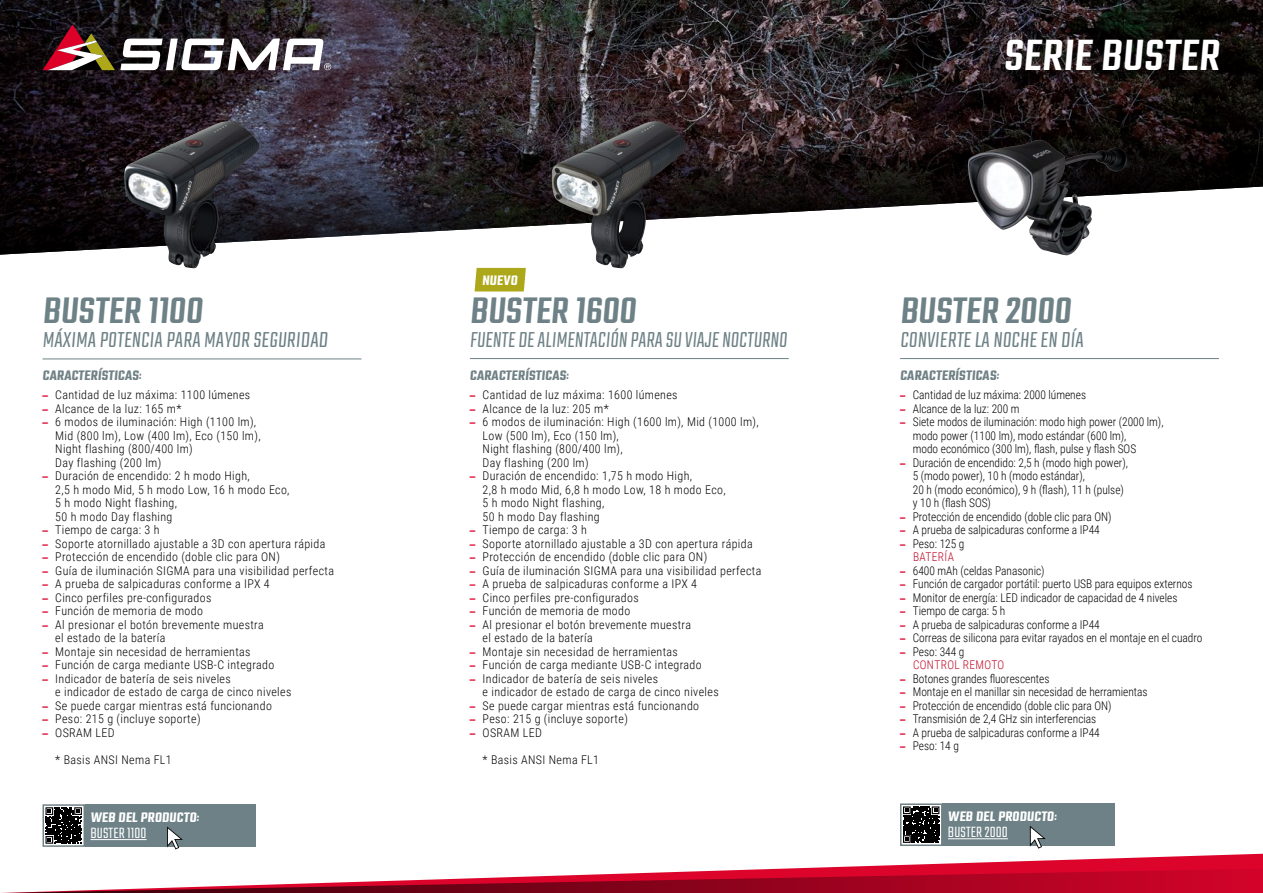
<style>
.page{position:relative;width:1263px;height:893px;background:#fff}
.page>*{position:absolute;margin:0;border:0;box-sizing:border-box;transform-origin:0 0}
.t1{font:500 48px "Teko";color:#fff}
.t2{font:500 40.5px "Teko";color:#6d8186}
.t3{font:300 24px "Teko";color:#6d8186}
.t4{font:300 24px "Teko";color:#6d8186;scale:.95 1}
.t5{font:300 16.5px "Teko";letter-spacing:.01em;color:#fff}
.t6{font:600 15px "Teko";color:#708186}
.t7{font:600 15px "Teko";color:#fff}
.t8{font:300 12px/13.5px "Roboto Condensed";letter-spacing:.03em;color:#000}
.t9{font:300 12px/13.5px "Roboto Condensed";color:#000;scale:.95 1}
.t10{font:300 12px/13.5px "Roboto Condensed";letter-spacing:.035em;color:#c10623;scale:.95 1}
.t11{font:300 12px "Roboto Condensed";letter-spacing:.03em;color:#000;scale:.95 1}
.s1{font-weight:400}
.s2{font-family:"Eurostile OT Cond";font-weight:800;color:#dd0029}
.s3{color:#c10623}
.s4{color:#000}
</style>
<div class="page">
<svg style="left:42px;top:837px;width:1221px;height:21px"></svg>
<svg style="left:1px;top:858px;width:1262px;height:35px"></svg>
<img style="left:0;top:0;width:1263px;height:79px">
<svg style="left:0;top:79px;width:1263px;height:176px"></svg>
<img style="left:124px;top:121px;width:136px;height:148px">
<img style="left:552px;top:121px;width:135px;height:148px">
<img style="left:968px;top:140px;width:124px;height:115px">
<svg style="left:43px;top:24px;width:288px;height:46px"></svg>
<hr style="left:43px;top:359px;width:318px;height:1px;background:#6d8186">
<hr style="left:470px;top:358px;width:319px;height:1px;background:#6d8186">
<hr style="left:900px;top:358px;width:319px;height:1px;background:#6d8186">
<div style="left:85px;top:804px;width:171px;height:43px;background:#6d8186"></div>
<svg style="left:46px;top:807px;width:36px;height:37px"></svg>
<div style="left:43px;top:804px;width:42px;height:43px;border:2px solid #708186"></div>
<hr style="left:90px;top:839px;width:57px;height:1px;background:#fff">
<svg style="left:167px;top:826px;width:16px;height:23px"></svg>
<div style="left:942px;top:803px;width:173px;height:43px;background:#6d8186"></div>
<svg style="left:903px;top:806px;width:36px;height:37px"></svg>
<div style="left:900px;top:803px;width:42px;height:43px;border:2px solid #708186"></div>
<hr style="left:948px;top:838px;width:60px;height:1px;background:#fff">
<svg style="left:1030px;top:826px;width:16px;height:23px"></svg>
<svg style="left:475px;top:268px;width:51px;height:23px"></svg>
<p class="t1" style="left:1003px;top:27px;width:223px">SERIE BUSTER</p>
<p class="t7" style="left:482px;top:271px;width:39px">NUEVO</p>
<p class="t2" style="left:43px;top:287px;width:166px">BUSTER 1100</p>
<p class="t3" style="left:43px;top:327px;width:289px">MÁXIMA POTENCIA PARA MAYOR SEGURIDAD</p>
<p class="t2" style="left:470px;top:287px;width:172px">BUSTER 1600</p>
<p class="t4" style="left:470px;top:327px;width:338px">FUENTE DE ALIMENTACIÓN PARA SU VIAJE NOCTURNO</p>
<p class="t2" style="left:900px;top:287px;width:177px">BUSTER 2000</p>
<p class="t3" style="left:900px;top:327px;width:187px">CONVIERTE LA NOCHE EN DÍA</p>
<p class="t6" style="left:43px;top:366px;width:102px">CARACTERÍSTICAS<span class="s1">:</span></p>
<p class="t6" style="left:470px;top:366px;width:102px">CARACTERÍSTICAS<span class="s1">:</span></p>
<p class="t6" style="left:900px;top:366px;width:102px">CARACTERÍSTICAS<span class="s1">:</span></p>
<p class="t8" style="left:43px;top:388px;width:209px"><span class="s2">–</span> Cantidad de luz máxima: 1100 lúmenes</p>
<p class="t8" style="left:43px;top:401px;width:140px"><span class="s2">–</span> Alcance de la luz: 165 m*</p>
<p class="t8" style="left:55px;top:415px;width:207px;text-indent:-13px"><span class="s2">–</span> 6 modos de iluminación: High (1100 lm),<br>Mid (800 lm), Low (400 lm), Eco (150 lm),<br>Night flashing (800/400 lm)<br>Day flashing (200 lm)</p>
<p class="t8" style="left:55px;top:469px;width:236px;text-indent:-13px"><span class="s2">–</span> Duración de encendido: 2 h modo High,<br>2,5 h modo Mid, 5 h modo Low, 16 h modo Eco,<br>5 h modo Night flashing,<br>50 h modo Day flashing</p>
<p class="t8" style="left:43px;top:523px;width:119px"><span class="s2">–</span> Tiempo de carga: 3 h</p>
<p class="t8" style="left:43px;top:536px;width:284px"><span class="s2">–</span> Soporte atornillado ajustable a 3D con apertura rápida</p>
<p class="t8" style="left:43px;top:550px;width:239px"><span class="s2">–</span> Protección de encendido (doble clic para ON)</p>
<p class="t8" style="left:43px;top:563px;width:293px"><span class="s2">–</span> Guía de iluminación SIGMA para una visibilidad perfecta</p>
<p class="t8" style="left:43px;top:577px;width:229px"><span class="s2">–</span> A prueba de salpicaduras conforme a IPX 4</p>
<p class="t8" style="left:43px;top:590px;width:170px"><span class="s2">–</span> Cinco perfiles pre-configurados</p>
<p class="t8" style="left:43px;top:604px;width:162px"><span class="s2">–</span> Función de memoria de modo</p>
<p class="t8" style="left:55px;top:617px;width:210px;text-indent:-13px"><span class="s2">–</span> Al presionar el botón brevemente muestra el estado de la batería</p>
<p class="t8" style="left:43px;top:644px;width:210px"><span class="s2">–</span> Montaje sin necesidad de herramientas</p>
<p class="t8" style="left:43px;top:658px;width:233px"><span class="s2">–</span> Función de carga mediante USB-C integrado</p>
<p class="t8" style="left:55px;top:671px;width:238px;text-indent:-13px"><span class="s2">–</span> Indicador de batería de seis niveles<br>e indicador de estado de carga de cinco niveles</p>
<p class="t8" style="left:43px;top:698px;width:231px"><span class="s2">–</span> Se puede cargar mientras está funcionando</p>
<p class="t8" style="left:43px;top:712px;width:160px"><span class="s2">–</span> Peso: 215 g (incluye soporte)</p>
<p class="t8" style="left:43px;top:725px;width:74px"><span class="s2">–</span> OSRAM LED</p>
<p class="t8" style="left:55px;top:752px;width:118px">* Basis ANSI Nema FL1</p>
<p class="t8" style="left:470px;top:388px;width:209px"><span class="s2">–</span> Cantidad de luz máxima: 1600 lúmenes</p>
<p class="t8" style="left:470px;top:401px;width:140px"><span class="s2">–</span> Alcance de la luz: 205 m*</p>
<p class="t8" style="left:483px;top:415px;width:278px;text-indent:-13px"><span class="s2">–</span> 6 modos de iluminación: High (1600 lm), Mid (1000 lm),<br>Low (500 lm), Eco (150 lm),<br>Night flashing (800/400 lm),<br>Day flashing (200 lm)</p>
<p class="t8" style="left:483px;top:469px;width:245px;text-indent:-13px"><span class="s2">–</span> Duración de encendido: 1,75 h modo High,<br>2,8 h modo Mid, 6,8 h modo Low, 18 h modo Eco,<br>5 h modo Night flashing,<br>50 h modo Day flashing</p>
<p class="t8" style="left:470px;top:523px;width:119px"><span class="s2">–</span> Tiempo de carga: 3 h</p>
<p class="t8" style="left:470px;top:536px;width:284px"><span class="s2">–</span> Soporte atornillado ajustable a 3D con apertura rápida</p>
<p class="t8" style="left:470px;top:550px;width:239px"><span class="s2">–</span> Protección de encendido (doble clic para ON)</p>
<p class="t8" style="left:470px;top:563px;width:293px"><span class="s2">–</span> Guía de iluminación SIGMA para una visibilidad perfecta</p>
<p class="t8" style="left:470px;top:577px;width:229px"><span class="s2">–</span> A prueba de salpicaduras conforme a IPX 4</p>
<p class="t8" style="left:470px;top:590px;width:170px"><span class="s2">–</span> Cinco perfiles pre-configurados</p>
<p class="t8" style="left:470px;top:604px;width:162px"><span class="s2">–</span> Función de memoria de modo</p>
<p class="t8" style="left:483px;top:617px;width:210px;text-indent:-13px"><span class="s2">–</span> Al presionar el botón brevemente muestra el estado de la batería</p>
<p class="t8" style="left:470px;top:644px;width:210px"><span class="s2">–</span> Montaje sin necesidad de herramientas</p>
<p class="t8" style="left:470px;top:658px;width:233px"><span class="s2">–</span> Función de carga mediante USB-C integrado</p>
<p class="t8" style="left:483px;top:671px;width:238px;text-indent:-13px"><span class="s2">–</span> Indicador de batería de seis niveles<br>e indicador de estado de carga de cinco niveles</p>
<p class="t8" style="left:470px;top:698px;width:231px"><span class="s2">–</span> Se puede cargar mientras está funcionando</p>
<p class="t8" style="left:470px;top:712px;width:160px"><span class="s2">–</span> Peso: 215 g (incluye soporte)</p>
<p class="t8" style="left:470px;top:725px;width:74px"><span class="s2">–</span> OSRAM LED</p>
<p class="t8" style="left:483px;top:752px;width:118px">* Basis ANSI Nema FL1</p>
<p class="t9" style="left:900px;top:388px;width:197px"><span class="s2">–</span> Cantidad de luz máxima: 2000 lúmenes</p>
<p class="t9" style="left:900px;top:401px;width:127px"><span class="s2">–</span> Alcance de la luz: 200 m</p>
<p class="t9" style="left:913px;top:415px;width:265px;text-indent:-13px"><span class="s2">–</span> Siete modos de iluminación: modo high power (2000 lm), modo power (1100 lm), modo estándar (600 lm),<br>modo económico (300 lm), flash, pulse y flash SOS</p>
<p class="t9" style="left:913px;top:455px;width:228px;text-indent:-13px"><span class="s2">–</span> Duración de encendido: 2,5 h (modo high power), 5 (modo power), 10 h (modo estándar),<br>20 h (modo económico), 9 h (flash), 11 h (pulse) y 10 h (flash SOS)</p>
<p class="t9" style="left:900px;top:509px;width:224px"><span class="s2">–</span> Protección de encendido (doble clic para ON)</p>
<p class="t9" style="left:900px;top:523px;width:212px"><span class="s2">–</span> A prueba de salpicaduras conforme a IP44</p>
<p class="t9" style="left:900px;top:536px;width:69px;text-align:center"><span class="s2">–</span> Peso: 125 g<br><span class="s3">BATERÍA</span></p>
<p class="t9" style="left:900px;top:563px;width:154px"><span class="s2">–</span> 6400 mAh (celdas Panasonic)</p>
<p class="t9" style="left:900px;top:577px;width:309px"><span class="s2">–</span> Función de cargador portátil: puerto USB para equipos externos</p>
<p class="t9" style="left:900px;top:590px;width:294px"><span class="s2">–</span> Monitor de energía: LED indicador de capacidad de 4 niveles</p>
<p class="t9" style="left:900px;top:604px;width:112px"><span class="s2">–</span> Tiempo de carga: 5 h</p>
<p class="t9" style="left:900px;top:617px;width:212px"><span class="s2">–</span> A prueba de salpicaduras conforme a IP44</p>
<p class="t9" style="left:900px;top:631px;width:320px"><span class="s2">–</span> Correas de silicona para evitar rayados en el montaje en el cuadro</p>
<p class="t10" style="left:913px;top:644px;width:98px;text-indent:-13px"><span class="s2">–</span> <span class="s4">Peso: 344 g<br></span>CONTROL REMOTO</p>
<p class="t9" style="left:900px;top:671px;width:159px"><span class="s2">–</span> Botones grandes fluorescentes</p>
<p class="t9" style="left:900px;top:685px;width:262px"><span class="s2">–</span> Montaje en el manillar sin necesidad de herramientas</p>
<p class="t9" style="left:900px;top:698px;width:224px"><span class="s2">–</span> Protección de encendido (doble clic para ON)</p>
<p class="t9" style="left:900px;top:712px;width:208px"><span class="s2">–</span> Transmisión de 2,4 GHz sin interferencias</p>
<p class="t9" style="left:900px;top:725px;width:212px"><span class="s2">–</span> A prueba de salpicaduras conforme a IP44</p>
<p class="t11" style="left:900px;top:737px;width:63px"><span class="s2">–</span> Peso: 14 g</p>
<p class="t7" style="left:90px;top:808px;width:112px">WEB DEL PRODUCTO<span class="s1">:</span></p>
<p class="t5" style="left:90px;top:824px;width:58px">BUSTER 1100</p>
<p class="t7" style="left:948px;top:807px;width:112px">WEB DEL PRODUCTO<span class="s1">:</span></p>
<p class="t5" style="left:948px;top:823px;width:61px">BUSTER 2000</p>
</div>
